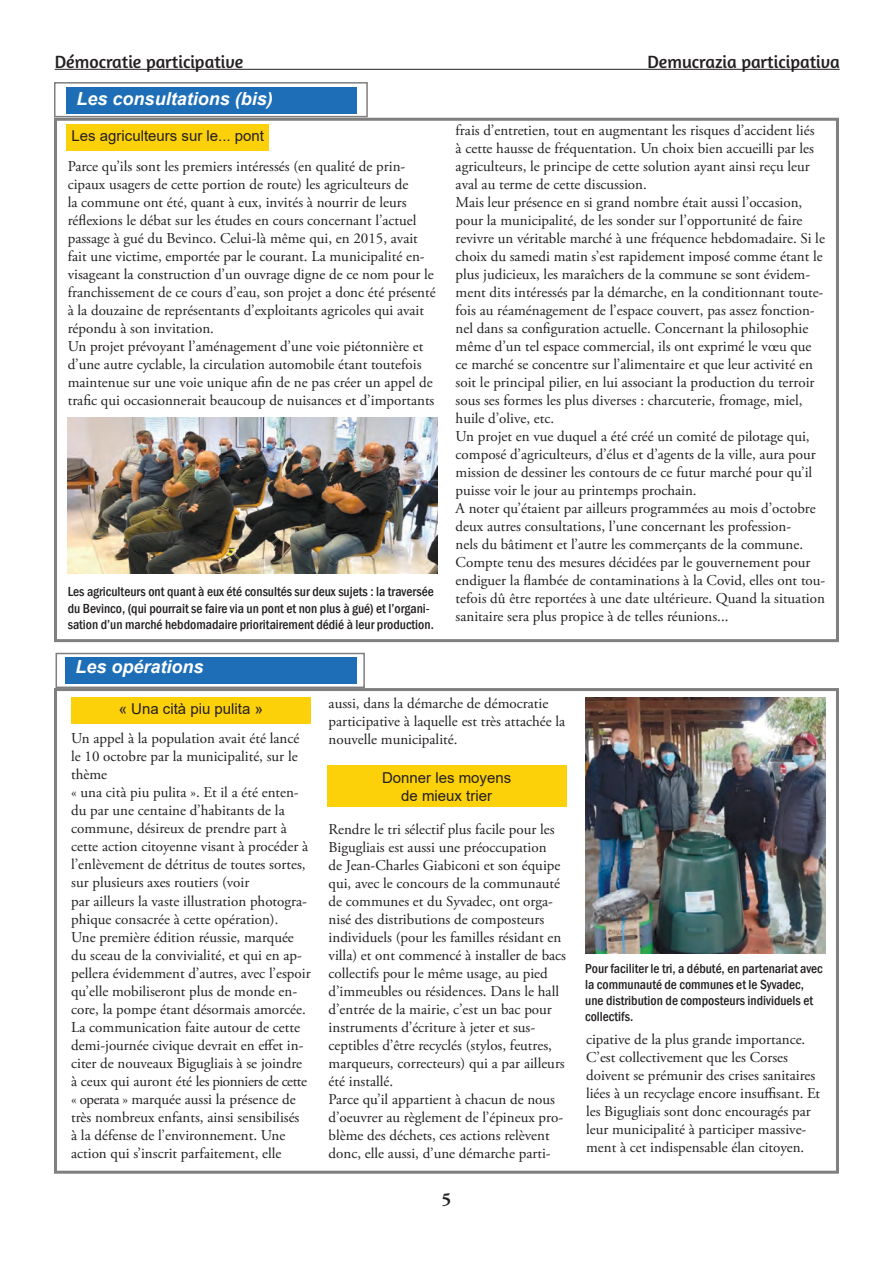
<style>
.page{position:relative;width:893px;height:1263px;background:#fff}
.page>*{position:absolute;margin:0;border:0;box-sizing:border-box;transform-origin:0 0}
.t1{font:18px "Amaranth";color:#231f20}
.t2{font:italic 700 18px "Arial";color:#fff}
.t3{font:700 18px "Adobe Garamond Pro";color:#231f20}
.t4{font:15px/18px "Adobe Garamond Pro";color:#231f20}
.t5{font:15px "Arial";color:#231f20}
.t6{font:500 condensed 13.5px/16.2px "Franklin Gothic";color:#231f20}
</style>
<div class="page">
<hr style="left:55px;top:69px;width:785px;height:1px;background:#231f20">
<div style="left:66px;top:657px;width:291px;height:26px;background:#1d6eb7"></div>
<div style="left:56px;top:653px;width:309px;height:35px;border:2px solid #7f7f80"></div>
<div style="left:67px;top:87px;width:290px;height:27px;background:#1d6eb7"></div>
<div style="left:54px;top:82px;width:314px;height:35px;border:2px solid #7f7f80"></div>
<img style="left:67px;top:418px;width:370px;height:155px">
<img style="left:585px;top:697px;width:240px;height:257px">
<div style="left:67px;top:124px;width:202px;height:27px;background:#fcd109"></div>
<div style="left:71px;top:697px;width:240px;height:27px;background:#fcd109"></div>
<div style="left:327px;top:766px;width:239px;height:41px;background:#fcd109"></div>
<div style="left:54px;top:118px;width:785px;height:524px;border:3px solid #7f7f80"></div>
<div style="left:54px;top:688px;width:785px;height:486px;border:3px solid #7f7f80"></div>
<p class="t1" style="left:55px;top:51px;width:190px">Démocratie participative</p>
<p class="t1" style="left:647px;top:51px;width:194px">Demucrazia participativa</p>
<p class="t2" style="left:77px;top:86px;width:198px">Les consultations (bis)</p>
<p class="t5" style="left:71px;top:126px;width:194px">Les agriculteurs sur le... pont</p>
<p class="t4" style="left:68px;top:158px;width:369px">Parce qu’ils sont les premiers intéressés (en qualité de prin&shy;cipaux usagers de cette portion de route) les agriculteurs de<br>la commune ont été, quant à eux, invités à nourrir de leurs réflexions le débat sur les études en cours concernant l’actuel passage à gué du Bevinco. Celui-là même qui, en 2015, avait fait une victime, emportée par le courant. La municipalité en&shy;visageant la construction d’un ouvrage digne de ce nom pour le franchissement de ce cours d’eau, son projet a donc été présenté à la douzaine de représentants d’exploitants agricoles qui avait répondu à son invitation.</p>
<p class="t4" style="left:68px;top:338px;width:368px">Un projet prévoyant l’aménagement d’une voie piétonnière et d’une autre cyclable, la circulation automobile étant toutefois maintenue sur une voie unique afin de ne pas créer un appel de trafic qui occasionnerait beaucoup de nuisances et d’importants</p>
<p class="t6" style="left:68px;top:584px;width:368px">Les agriculteurs ont quant à eux été consultés sur deux sujets : la traversée du Bevinco, (qui pourrait se faire via un pont et non plus à gué) et l’organi&shy;sation d’un marché hebdomadaire prioritairement dédié à leur production.</p>
<p class="t2" style="left:76px;top:655px;width:130px">Les opérations</p>
<p class="t4" style="left:456px;top:121px;width:360px">frais d’entretien, tout en augmentant les risques d’accident liés à cette hausse de fréquentation. Un choix bien accueilli par les agriculteurs, le principe de cette solution ayant ainsi reçu leur aval au terme de cette discussion.</p>
<p class="t4" style="left:456px;top:193px;width:371px">Mais leur présence en si grand nombre était aussi l’occasion, pour la municipalité, de les sonder sur l’opportunité de faire revivre un véritable marché à une fréquence hebdomadaire. Si le choix du samedi matin s’est rapidement imposé comme étant le plus judicieux, les maraîchers de la commune se sont évidem&shy;ment dits intéressés par la démarche, en la conditionnant toute&shy;fois au réaménagement de l’espace couvert, pas assez fonction&shy;nel dans sa configuration actuelle. Concernant la philosophie même d’un tel espace commercial, ils ont exprimé le vœu que ce marché se concentre sur l’alimentaire et que leur activité en soit le principal pilier, en lui associant la production du terroir sous ses formes les plus diverses : charcuterie, fromage, miel, huile d’olive, etc.</p>
<p class="t4" style="left:456px;top:427px;width:362px">Un projet en vue duquel a été créé un comité de pilotage qui, composé d’agriculteurs, d’élus et d’agents de la ville, aura pour mission de dessiner les contours de ce futur marché pour qu’il puisse voir le jour au printemps prochain.</p>
<p class="t4" style="left:456px;top:499px;width:371px">A noter qu’étaient par ailleurs programmées au mois d’octobre deux autres consultations, l’une concernant les profession-<br>nels du bâtiment et l’autre les commerçants de la commune.<br>Compte tenu des mesures décidées par le gouvernement pour endiguer la flambée de contaminations à la Covid, elles ont tou&shy;tefois dû être reportées à une date ultérieure. Quand la situation sanitaire sera plus propice à de telles réunions...</p>
<p class="t5" style="left:119px;top:699px;width:146px">« Una cità piu pulita »</p>
<p class="t4" style="left:71px;top:730px;width:230px;text-align:justify">Un appel à la population avait été lancé le 10 octobre par la municipalité, sur le thème</p>
<p class="t4" style="left:71px;top:784px;width:239px">« una cità piu pulita ». Et il a été enten&shy;du par une centaine d’habitants de la commune, désireux de prendre part à cette action citoyenne visant à procéder à l’enlèvement de détritus de toutes sortes, sur plusieurs axes routiers (voir</p>
<p class="t4" style="left:71px;top:892px;width:237px">par ailleurs la vaste illustration photogra&shy;phique consacrée à cette opération).</p>
<p class="t4" style="left:71px;top:928px;width:241px">Une première édition réussie, marquée du sceau de la convivialité, et qui en ap&shy;pellera évidemment d’autres, avec l’espoir qu’elle mobiliseront plus de monde en&shy;core, la pompe étant désormais amorcée.<br>La communication faite autour de cette demi-journée civique devrait en effet in&shy;citer de nouveaux Bigugliais à se joindre à ceux qui auront été les pionniers de cette « operata » marquée aussi la présence de très nombreux enfants, ainsi sensibilisés<br>à la défense de l’environnement. Une action qui s’inscrit parfaitement, elle</p>
<p class="t4" style="left:329px;top:695px;width:238px">aussi, dans la démarche de démocratie participative à laquelle est très attachée la nouvelle municipalité.</p>
<p class="t5" style="left:382px;top:767px;width:131px">Donner les moyens</p>
<p class="t5" style="left:401px;top:785px;width:92px">de mieux trier</p>
<p class="t4" style="left:329px;top:821px;width:239px">Rendre le tri sélectif plus facile pour les Bigugliais est aussi une préoccupation<br>de Jean-Charles Giabiconi et son équipe qui, avec le concours de la communauté de communes et du Syvadec, ont orga&shy;nisé des distributions de composteurs individuels (pour les familles résidant en villa) et ont commencé à installer de bacs collectifs pour le même usage, au pied d’immeubles ou résidences. Dans le hall d’entrée de la mairie, c’est un bac pour instruments d’écriture à jeter et sus&shy;ceptibles d’être recyclés (stylos, feutres, marqueurs, correcteurs) qui a par ailleurs été installé.</p>
<p class="t4" style="left:329px;top:1091px;width:236px">Parce qu’il appartient à chacun de nous d’oeuvrer au règlement de l’épineux pro&shy;blème des déchets, ces actions relèvent donc, elle aussi, d’une démarche parti-</p>
<p class="t3" style="left:442px;top:1188px;width:11px">5</p>
<p class="t6" style="left:585px;top:960px;width:239px">Pour faciliter le tri, a débuté, en partenariat avec la communauté de communes et le Syvadec, une distribution de composteurs individuels et collectifs.</p>
<p class="t4" style="left:586px;top:1030px;width:236px">cipative de la plus grande importance.<br>C’est collectivement que les Corses doivent se prémunir des crises sanitaires liées à un recyclage encore insuffisant. Et les Bigugliais sont donc encouragés par leur municipalité à participer massive&shy;ment à cet indispensable élan citoyen.</p>
</div>
